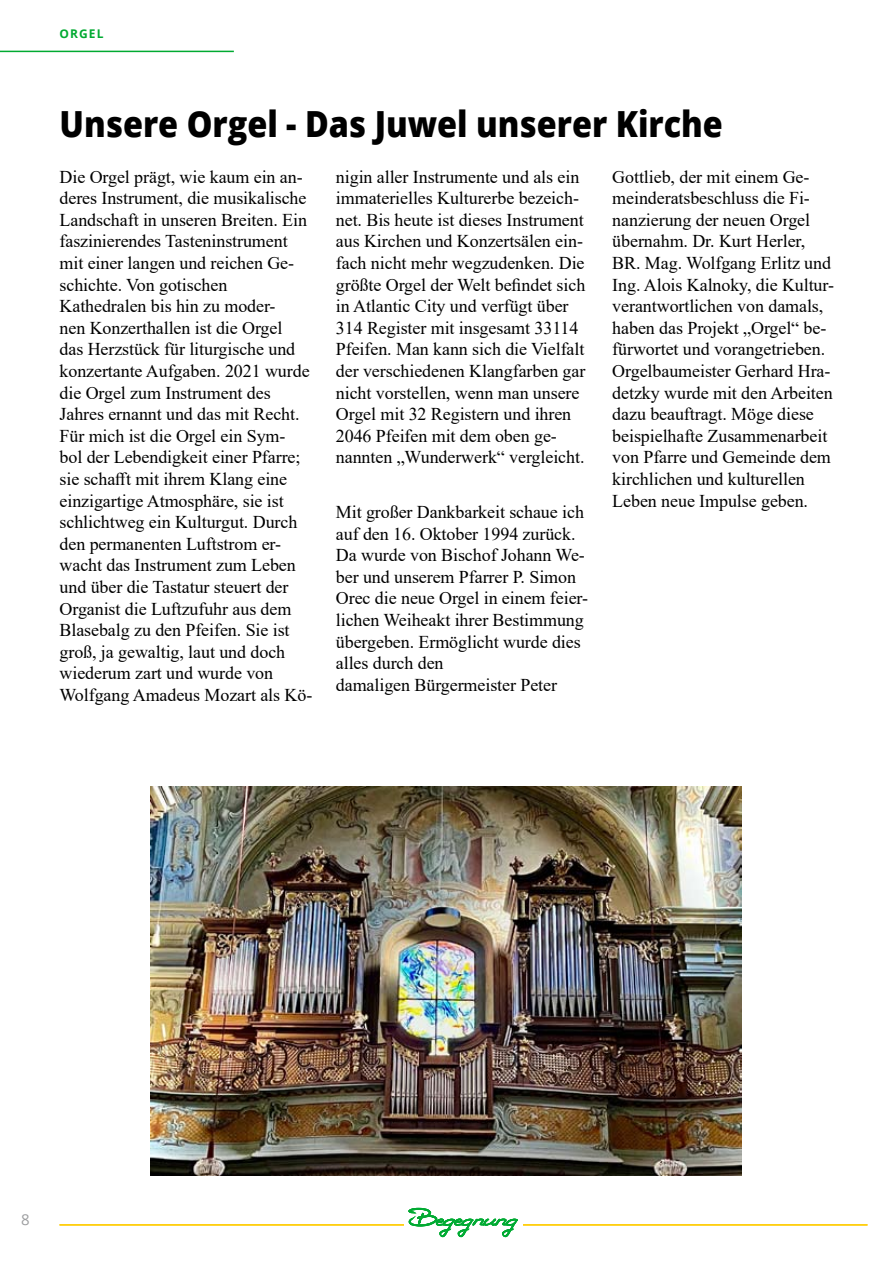
<style>
.page{position:relative;width:893px;height:1263px;background:#fff}
.page>*{position:absolute;margin:0;border:0;box-sizing:border-box;transform-origin:0 0}
.t1{font:800 36px "Open Sans";color:#000;scale:.9 1}
.t2{font:18px/21.6px "Times New Roman";letter-spacing:-.005em;color:#000}
.t3{font:15px "Open Sans";color:#9c9d9f}
.t4{font:700 12px "Open Sans";color:#00aa31}
</style>
<div class="page">
<hr style="left:0;top:51px;width:234px;height:1px;background:#00aa31">
<hr style="left:60px;top:1224px;width:344px;height:1px;background:#fc0">
<hr style="left:523px;top:1224px;width:344px;height:1px;background:#fc0">
<svg style="left:408px;top:1208px;width:110px;height:29px"></svg>
<img style="left:150px;top:787px;width:591px;height:389px">
<p class="t4" style="left:60px;top:25px;width:44px">ORGEL</p>
<h1 class="t1" style="left:60px;top:96px;width:739px">Unsere Orgel - Das Juwel unserer Kirche</h1>
<p class="t2" style="left:60px;top:165px;width:254px">Die Orgel prägt, wie kaum ein an&shy;deres Instrument, die musikalische<br>Landschaft in unseren Breiten. Ein faszinierendes Tasteninstrument mit einer langen und reichen Ge&shy;schichte. Von gotischen<br>Kathedralen bis hin zu moder-<br>nen Konzerthallen ist die Orgel<br>das Herzstück für liturgische und konzertante Aufgaben. 2021 wurde die Orgel zum Instrument des<br>Jahres ernannt und das mit Recht.<br>Für mich ist die Orgel ein Sym&shy;bol der Lebendigkeit einer Pfarre; sie schafft mit ihrem Klang eine einzigartige Atmosphäre, sie ist schlichtweg ein Kulturgut. Durch den permanenten Luftstrom er&shy;wacht das Instrument zum Leben und über die Tastatur steuert der<br>Organist die Luftzufuhr aus dem<br>Blasebalg zu den Pfeifen. Sie ist groß, ja gewaltig, laut und doch wiederum zart und wurde von<br>Wolfgang Amadeus Mozart als Kö-</p>
<p class="t2" style="left:336px;top:165px;width:251px">nigin aller Instrumente und als ein immaterielles Kulturerbe bezeich&shy;net. Bis heute ist dieses Instrument aus Kirchen und Konzertsälen ein&shy;fach nicht mehr wegzudenken. Die größte Orgel der Welt befindet sich in Atlantic City und verfügt über 314 Register mit insgesamt 33114<br>Pfeifen. Man kann sich die Vielfalt der verschiedenen Klangfarben gar nicht vorstellen, wenn man unsere Orgel mit 32 Registern und ihren 2046 Pfeifen mit dem oben ge&shy;nannten „Wunderwerk“ vergleicht.</p>
<p class="t2" style="left:612px;top:165px;width:223px">Gottlieb, der mit einem Ge&shy;meinderatsbeschluss die Fi&shy;nanzierung der neuen Orgel übernahm. Dr. Kurt Herler,<br>BR. Mag. Wolfgang Erlitz und<br>Ing. Alois Kalnoky, die Kultur&shy;verantwortlichen von damals, haben das Projekt „Orgel“ be&shy;fürwortet und vorangetrieben.<br>Orgelbaumeister Gerhard Hra&shy;detzky wurde mit den Arbeiten dazu beauftragt. Möge diese beispielhafte Zusammenarbeit von Pfarre und Gemeinde dem kirchlichen und kulturellen<br>Leben neue Impulse geben.</p>
<p class="t2" style="left:336px;top:501px;width:254px">Mit großer Dankbarkeit schaue ich auf den 16. Oktober 1994 zurück.<br>Da wurde von Bischof Johann We&shy;ber und unserem Pfarrer P. Simon<br>Orec die neue Orgel in einem feier&shy;lichen Weiheakt ihrer Bestimmung übergeben. Ermöglicht wurde dies alles durch den<br>damaligen Bürgermeister Peter</p>
<p class="t3" style="left:21px;top:1209px;width:10px">8</p>
</div>
